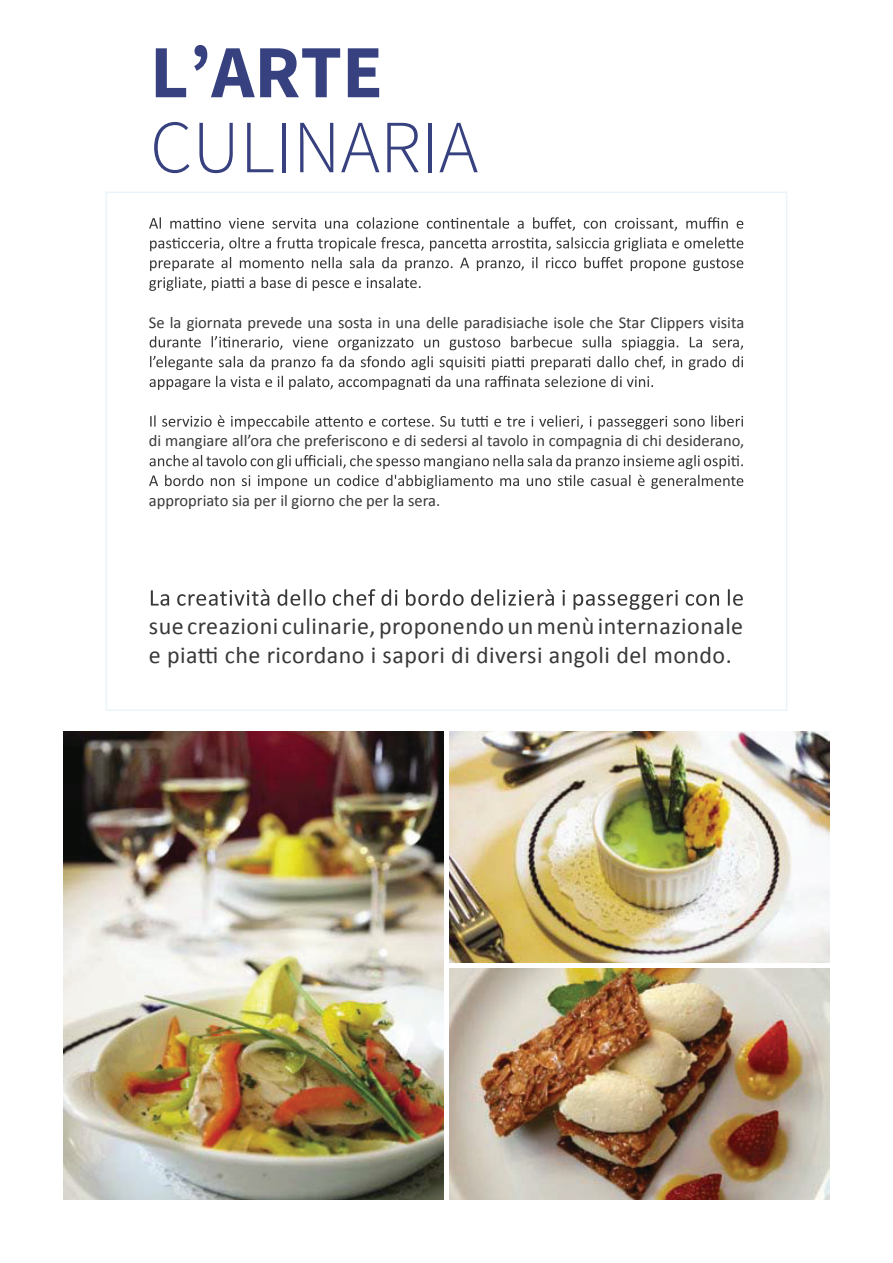
<style>
.page{position:relative;width:893px;height:1263px;background:#fff}
.page>*{position:absolute;margin:0;border:0;box-sizing:border-box;transform-origin:0 0}
.t1{font:300 75px "Source Sans Pro";color:#374180}
.t2{font:700 75px "Source Sans Pro";color:#374180}
.t3{font:24px/28.8px "Calibri";letter-spacing:.02em;color:#383938}
.t4{font:16.5px "Calibri";color:#383938}
</style>
<div class="page">
<img style="left:64px;top:731px;width:379px;height:468px">
<img style="left:450px;top:968px;width:379px;height:231px">
<img style="left:450px;top:731px;width:379px;height:231px">
<svg style="left:149px;top:217px;width:594px;height:14px"></svg>
<svg style="left:150px;top:237px;width:593px;height:14px"></svg>
<svg style="left:150px;top:257px;width:593px;height:14px"></svg>
<svg style="left:149px;top:277px;width:272px;height:14px"></svg>
<svg style="left:150px;top:336px;width:593px;height:14px"></svg>
<svg style="left:150px;top:356px;width:593px;height:14px"></svg>
<svg style="left:150px;top:376px;width:503px;height:14px"></svg>
<svg style="left:150px;top:415px;width:593px;height:14px"></svg>
<svg style="left:150px;top:455px;width:593px;height:14px"></svg>
<svg style="left:149px;top:475px;width:594px;height:14px"></svg>
<svg style="left:151px;top:589px;width:592px;height:21px"></svg>
<h1 class="t2" style="left:150px;top:22px;width:235px">L’ARTE</h1>
<h1 class="t1" style="left:150px;top:101px;width:330px">CULINARIA</h1>
<p class="t4" style="left:149px;top:312px;width:597px">Se la giornata prevede una sosta in una delle paradisiache isole che Star Clippers visita</p>
<p class="t4" style="left:149px;top:431px;width:597px">di mangiare all’ora che preferiscono e di sedersi al tavolo in compagnia di chi desiderano,</p>
<p class="t4" style="left:149px;top:490px;width:293px">appropriato sia per il giorno che per la sera.</p>
<h2 class="t3" style="left:149px;top:611px;width:596px">sue creazioni culinarie, proponendo un menù internazionale e piatti che ricordano i sapori di diversi angoli del mondo.</h2>
</div>
